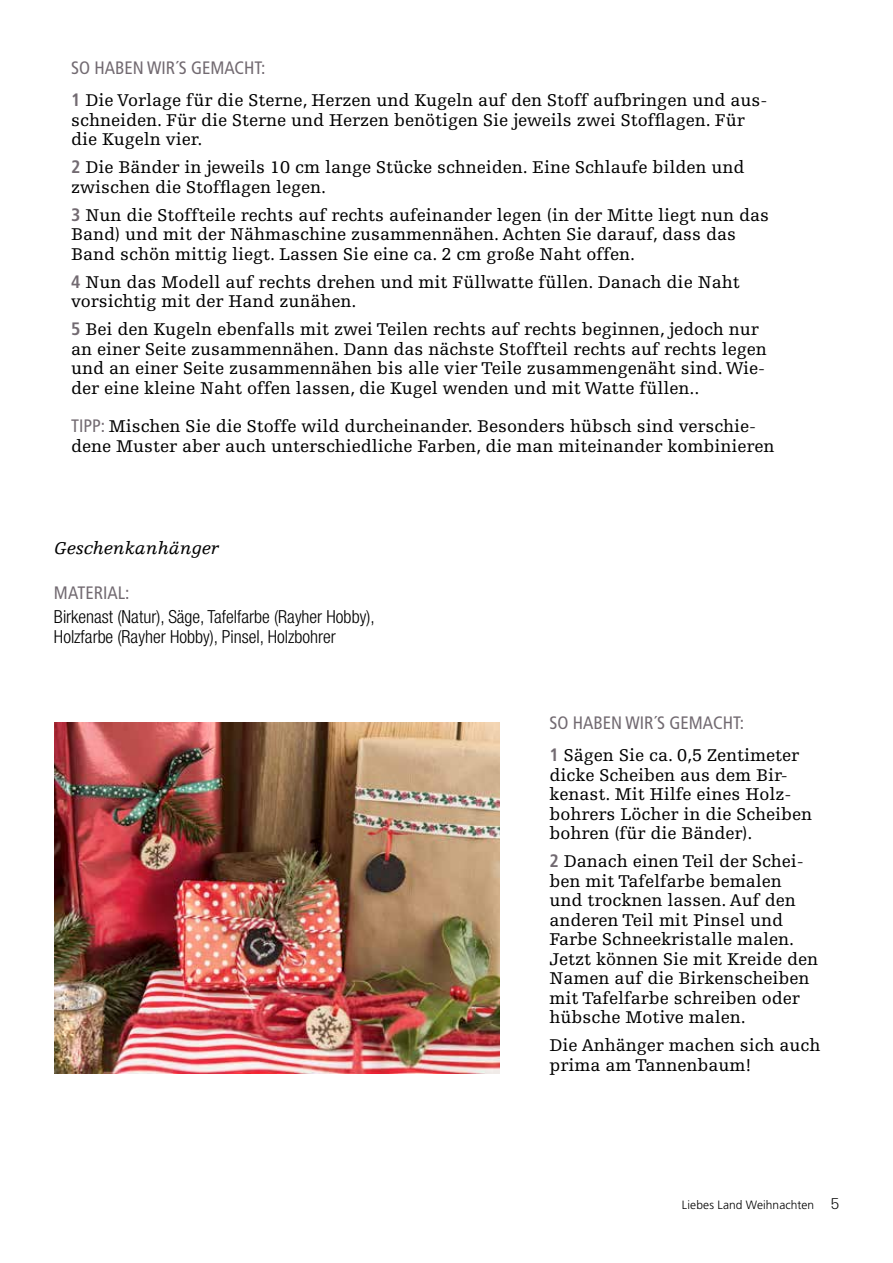
<style>
.page{position:relative;width:893px;height:1263px;background:#fff}
.page>*{position:absolute;margin:0;border:0;box-sizing:border-box;transform-origin:0 0}
.t1{font:18px/19.5px "Egyptienne F";color:#000}
.t2{font:300 condensed 18px/19.5px "Helvetica Neue";color:#000}
.t3{font:condensed 18px "Frutiger";color:#726a71}
.t4{font:italic 18px "Egyptienne F";color:#000}
.t5{font:300 12px "Frutiger";letter-spacing:.005em;color:#000}
.s1{font-family:"Frutiger";font-weight:700;font-stretch:condensed;color:#726a71}
.s2{font-family:"Frutiger";font-stretch:condensed;color:#726a71}
.s3{font-family:"Serifa";font-size:16.5px}
</style>
<div class="page">
<img style="left:54px;top:723px;width:445px;height:351px">
<p class="t3" style="left:71px;top:57px;width:196px">SO HABEN WIR´S GEMACHT:</p>
<p class="t1" style="left:71px;top:91px;width:698px"><span class="s1">1</span> Die Vorlage für die Sterne, Herzen und Kugeln auf den Stoff aufbringen und aus&shy;schneiden. Für die Sterne und Herzen benötigen Sie jeweils zwei Stofflagen. Für die Kugeln vier.</p>
<p class="t1" style="left:71px;top:158px;width:675px"><span class="s1">2</span> Die Bänder in jeweils 10 cm lange Stücke schneiden. Eine Schlaufe bilden und zwischen die Stofflagen legen.</p>
<p class="t1" style="left:71px;top:205px;width:699px"><span class="s1">3</span> Nun die Stoffteile rechts auf rechts aufeinander legen (in der Mitte liegt nun das<br>Band) und mit der Nähmaschine zusammennähen. Achten Sie darauf, dass das<br>Band schön mittig liegt. Lassen Sie eine ca. 2 cm große Naht offen.</p>
<p class="t1" style="left:71px;top:272px;width:670px"><span class="s1">4</span> Nun das Modell auf rechts drehen und mit Füllwatte füllen. Danach die Naht vorsichtig mit der Hand zunähen.</p>
<p class="t1" style="left:71px;top:320px;width:697px"><span class="s1">5</span> Bei den Kugeln ebenfalls mit zwei Teilen rechts auf rechts beginnen, jedoch nur an einer Seite zusammennähen. Dann das nächste Stoffteil rechts auf rechts legen und an einer Seite zusammennähen bis alle vier Teile zusammengenäht sind. Wie&shy;der eine kleine Naht offen lassen, die Kugel wenden und mit Watte füllen..</p>
<p class="t1" style="left:71px;top:417px;width:705px"><span class="s2">TIPP:</span> Mischen Sie die Stoffe wild durcheinander. Besonders hübsch sind verschie&shy;dene Muster aber auch unterschiedliche Farben, die man miteinander kombinieren</p>
<p class="t4" style="left:54px;top:538px;width:166px">Geschenkanhänger</p>
<p class="t3" style="left:54px;top:582px;width:77px">MATERIAL:</p>
<p class="t2" style="left:54px;top:607px;width:322px">Birkenast (Natur), Säge, Tafelfarbe (Rayher Hobby),<br>Holzfarbe (Rayher Hobby), Pinsel, Holzbohrer</p>
<p class="t3" style="left:550px;top:712px;width:196px">SO HABEN WIR´S GEMACHT:</p>
<p class="t1" style="left:550px;top:746px;width:264px"><span class="s1">1</span> Sägen Sie ca. 0,5 Zentimeter dicke Scheiben aus dem Bir&shy;kenast. Mit Hilfe eines Holz&shy;bohrers Löcher in die Scheiben bohren (für die Bänder).</p>
<p class="t1" style="left:550px;top:852px;width:270px"><span class="s1">2</span> Danach einen Teil der Schei&shy;ben mit Tafelfarbe bemalen und trocknen lassen. Auf den anderen Teil mit Pinsel und<br>Farbe Schneekristalle malen.<br>Jetzt können Sie mit Kreide den<br>Namen auf die Birkenscheiben mit Tafelfarbe schreiben oder hübsche Motive malen.</p>
<p class="t1" style="left:550px;top:1036px;width:272px">Die Anhänger machen sich auch prima am Tannenbaum!</p>
<p class="t5" style="left:682px;top:1198px;width:159px">Liebes Land Weihnachten <span class="s3">5</span></p>
</div>
